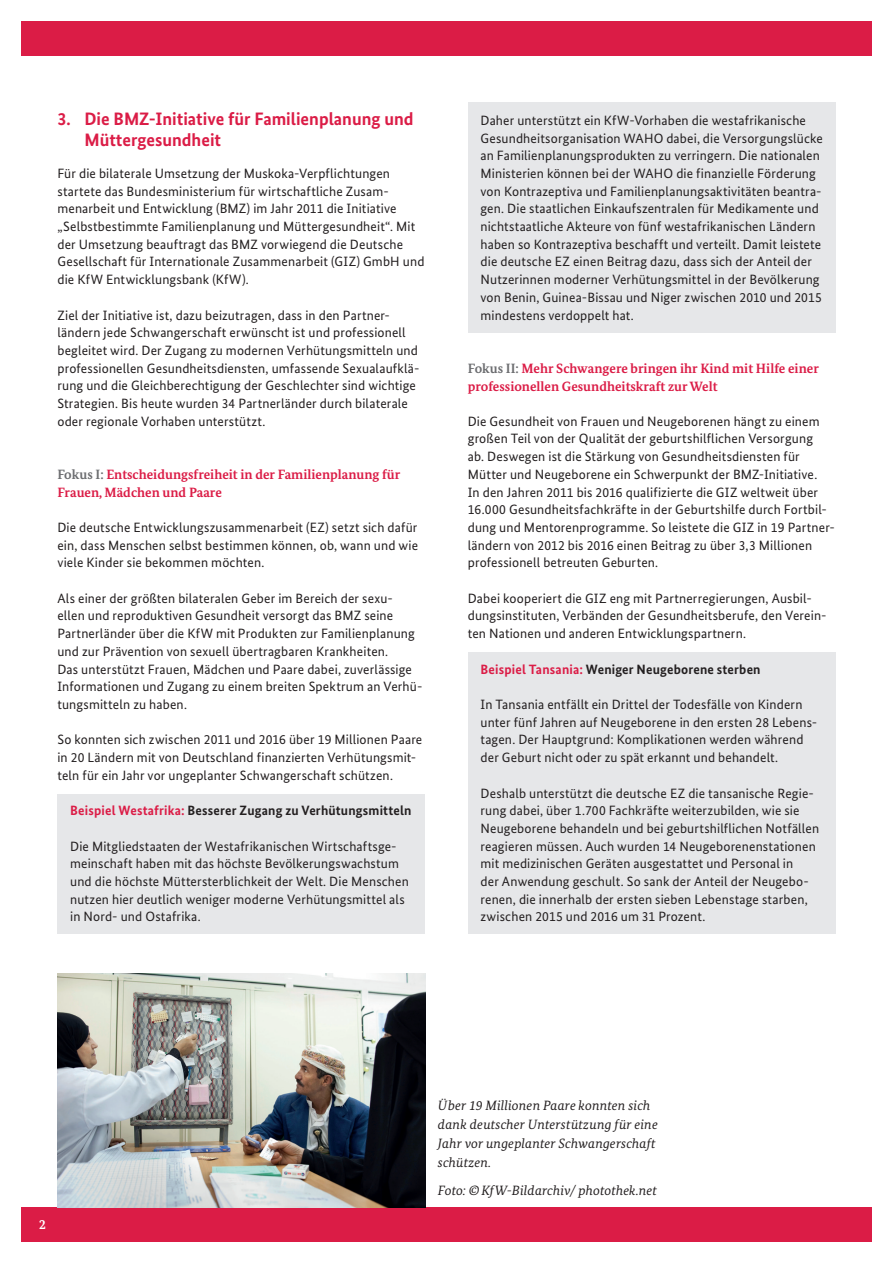
<style>
.page{position:relative;width:893px;height:1263px;background:#fff}
.page>*{position:absolute;margin:0;border:0;box-sizing:border-box;transform-origin:0 0}
.t1{font:700 18px/21.6px "Bundes Sans";color:#db1c46}
.Paragraph{font:13.5px/17.7px "Bundes Sans";letter-spacing:.01em;color:#231f20}
.Überschrift2{font:700 13.5px/18px "Bundes Serif";color:#db1c46}
.Paragraph-2{font:italic 13.5px/19.2px "Bundes Serif";letter-spacing:.01em;color:#231f20}
.Paragraph-3{font:700 13.5px "Bundes Sans";letter-spacing:.015em;color:#231f20}
.t2{font:700 13.5px "Bundes Serif";color:#fff}
.s1{color:#6c6d70}
.s2{color:#db1c46}
</style>
<div class="page">
<div style="left:21px;top:1208px;width:851px;height:34px;background:#db1c46"></div>
<div style="left:21px;top:21px;width:851px;height:34px;background:#db1c46"></div>
<div style="left:57px;top:794px;width:368px;height:140px;background:#e6e7e9"></div>
<div style="left:468px;top:102px;width:368px;height:230px;background:#e6e7e9"></div>
<div style="left:468px;top:653px;width:368px;height:281px;background:#e6e7e9"></div>
<img style="left:57px;top:974px;width:368px;height:234px">
<p class="t1" style="left:84px;top:108px;width:331px;text-indent:-27px">3. Die BMZ-Initiative für Familienplanung und<br>Müttergesundheit</p>
<p class="Paragraph" style="left:57px;top:164px;width:369px">Für die bilaterale Umsetzung der Muskoka-Verpflichtungen startete das Bundesministerium für wirtschaftliche Zusam&shy;menarbeit und Entwicklung (BMZ) im Jahr 2011 die Initiative „Selbstbestimmte Familienplanung und Müttergesundheit“. Mit der Umsetzung beauftragt das BMZ vorwiegend die Deutsche Gesellschaft für Internationale Zusammenarbeit (GIZ) GmbH und die KfW Entwicklungsbank (KfW).</p>
<p class="Paragraph" style="left:57px;top:306px;width:364px">Ziel der Initiative ist, dazu beizutragen, dass in den Partner&shy;ländern jede Schwangerschaft erwünscht ist und professionell begleitet wird. Der Zugang zu modernen Verhütungsmitteln und professionellen Gesundheitsdiensten, umfassende Sexualaufklä&shy;rung und die Gleichberechtigung der Geschlechter sind wichtige Strategien. Bis heute wurden 34 Partnerländer durch bilaterale oder regionale Vorhaben unterstützt.</p>
<p class="Überschrift2" style="left:57px;top:465px;width:344px"><span class="s1">Fokus I:</span> Entscheidungsfreiheit in der Familienplanung für<br>Frauen, Mädchen und Paare</p>
<p class="Paragraph" style="left:57px;top:518px;width:362px;text-align:justify">Die deutsche Entwicklungszusammenarbeit (EZ) setzt sich dafür ein, dass Menschen selbst bestimmen können, ob, wann und wie viele Kinder sie bekommen möchten.</p>
<p class="Paragraph" style="left:57px;top:589px;width:367px">Als einer der größten bilateralen Geber im Bereich der sexu&shy;ellen und reproduktiven Gesundheit versorgt das BMZ seine Partnerländer über die KfW mit Produkten zur Familienplanung und zur Prävention von sexuell übertragbaren Krankheiten.<br>Das unterstützt Frauen, Mädchen und Paare dabei, zuverlässige Informationen und Zugang zu einem breiten Spektrum an Verhü&shy;tungsmitteln zu haben.</p>
<p class="Paragraph" style="left:57px;top:731px;width:366px">So konnten sich zwischen 2011 und 2016 über 19 Millionen Paare in 20 Ländern mit von Deutschland finanzierten Verhütungsmit&shy;teln für ein Jahr vor ungeplanter Schwangerschaft schützen.</p>
<p class="Paragraph-3" style="left:70px;top:802px;width:343px"><span class="s2">Beispiel Westafrika:</span> Besserer Zugang zu Verhütungsmitteln</p>
<p class="Paragraph" style="left:70px;top:837px;width:340px">Die Mitgliedstaaten der Westafrikanischen Wirtschaftsge&shy;meinschaft haben mit das höchste Bevölkerungswachstum und die höchste Müttersterblichkeit der Welt. Die Menschen nutzen hier deutlich weniger moderne Verhütungsmittel als in Nord- und Ostafrika.</p>
<p class="Paragraph" style="left:480px;top:111px;width:344px">Daher unterstützt ein KfW-Vorhaben die westafrikanische Gesundheitsorganisation WAHO dabei, die Versorgungslücke an Familienplanungsprodukten zu verringern. Die nationalen Ministerien können bei der WAHO die finanzielle Förderung von Kontrazeptiva und Familienplanungsaktivitäten beantra&shy;gen. Die staatlichen Einkaufszentralen für Medikamente und nichtstaatliche Akteure von fünf westafrikanischen Ländern haben so Kontrazeptiva beschafft und verteilt. Damit leistete die deutsche EZ einen Beitrag dazu, dass sich der Anteil der Nutzerinnen moderner Verhütungsmittel in der Bevölkerung von Benin, Guinea-Bissau und Niger zwischen 2010 und 2015 mindestens verdoppelt hat.</p>
<p class="Überschrift2" style="left:468px;top:359px;width:353px"><span class="s1">Fokus II:</span> Mehr Schwangere bringen ihr Kind mit Hilfe einer professionellen Gesundheitskraft zur Welt</p>
<p class="Paragraph" style="left:468px;top:412px;width:369px">Die Gesundheit von Frauen und Neugeborenen hängt zu einem großen Teil von der Qualität der geburtshilflichen Versorgung<br>ab. Deswegen ist die Stärkung von Gesundheitsdiensten für Mütter und Neugeborene ein Schwerpunkt der BMZ-Initiative.<br>In den Jahren 2011 bis 2016 qualifizierte die GIZ weltweit über 16.000 Gesundheitsfachkräfte in der Geburtshilfe durch Fortbil&shy;dung und Mentorenprogramme. So leistete die GIZ in 19 Partner&shy;ländern von 2012 bis 2016 einen Beitrag zu über 3,3 Millionen professionell betreuten Geburten.</p>
<p class="Paragraph" style="left:468px;top:589px;width:360px">Dabei kooperiert die GIZ eng mit Partnerregierungen, Ausbil&shy;dungsinstituten, Verbänden der Gesundheitsberufe, den Verein&shy;ten Nationen und anderen Entwicklungspartnern.</p>
<p class="Paragraph-3" style="left:480px;top:661px;width:282px"><span class="s2">Beispiel Tansania:</span> Weniger Neugeborene sterben</p>
<p class="Paragraph" style="left:480px;top:695px;width:338px">In Tansania entfällt ein Drittel der Todesfälle von Kindern unter fünf Jahren auf Neugeborene in den ersten 28 Lebens&shy;tagen. Der Hauptgrund: Komplikationen werden während der Geburt nicht oder zu spät erkannt und behandelt.</p>
<p class="Paragraph" style="left:480px;top:784px;width:340px">Deshalb unterstützt die deutsche EZ die tansanische Regie&shy;rung dabei, über 1.700 Fachkräfte weiterzubilden, wie sie Neugeborene behandeln und bei geburtshilflichen Notfällen reagieren müssen. Auch wurden 14 Neugeborenenstationen mit medizinischen Geräten ausgestattet und Personal in<br>der Anwendung geschult. So sank der Anteil der Neugebo&shy;renen, die innerhalb der ersten sieben Lebenstage starben, zwischen 2015 und 2016 um 31 Prozent.</p>
<p class="t2" style="left:39px;top:1216px;width:8px">2</p>
<p class="Paragraph-2" style="left:438px;top:1095px;width:221px">Über 19 Millionen Paare konnten sich dank deutscher Unterstützung für eine<br>Jahr vor ungeplanter Schwangerschaft schützen.</p>
<p class="Paragraph-2" style="left:438px;top:1180px;width:221px">Foto: ©KfW-Bildarchiv/ photothek.net</p>
</div>
